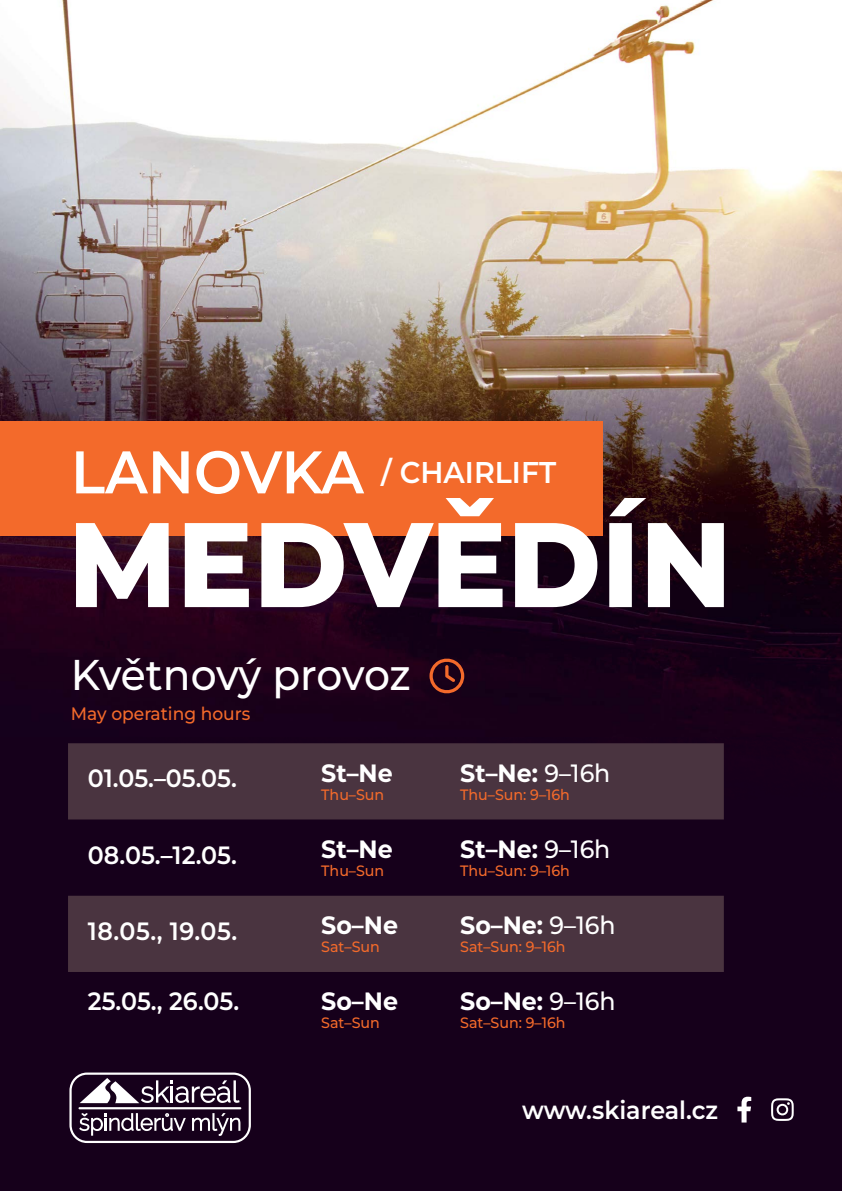
<style>
.page{position:relative;width:842px;height:1191px;background:#fff}
.page>*{position:absolute;margin:0;border:0;box-sizing:border-box;transform-origin:0 0}
.t1{font:800 120px "Montserrat";color:#fff;scale:.95 1}
.t2{font:500 43px "Montserrat";letter-spacing:-.01em;color:#fff;scale:.95 1}
.t3{font:600 30px "Montserrat";color:#fff;scale:.95 1}
.t4{font:600 25px "Montserrat";color:#fff;scale:.95 1}
.t5{font:700 25px "Montserrat";color:#fff;scale:.95 1}
.t6{font:500 18px "Montserrat";color:#f36a2b;scale:.95 1}
.t7{font:500 15px "Montserrat";color:#f36a2b;scale:.95 1}
.s1{font-size:60px}
.s2{font-weight:500}
</style>
<div class="page">
<img style="left:0;top:0;width:842px;height:1191px">
<svg style="left:68px;top:743px;width:656px;height:229px;background:#382233"></svg>
<svg style="left:429px;top:658px;width:35px;height:36px"></svg>
<svg style="left:771px;top:1098px;width:23px;height:22px"></svg>
<svg style="left:737px;top:1096px;width:14px;height:26px"></svg>
<div style="left:0;top:421px;width:602px;height:114px;background:#f36a2b"></div>
<svg style="left:69px;top:1072px;width:182px;height:71px"></svg>
<h3 class="t3" style="left:71px;top:451px;width:513px"><span class="s1">lanovka</span> / chairlift</h3>
<h1 class="t1" style="left:68px;top:476px;width:700px">MEDVĚDÍN</h1>
<h2 class="t2" style="left:71px;top:644px;width:359px">Květnový provoz</h2>
<p class="t6" style="left:71px;top:700px;width:190px">May operating hours</p>
<h3 class="t4" style="left:88px;top:760px;width:158px">01.05.–05.05.</h3>
<h3 class="t5" style="left:321px;top:754px;width:77px">St–Ne</h3>
<p class="t7" style="left:321px;top:784px;width:68px">Thu–Sun</p>
<h3 class="t5" style="left:460px;top:754px;width:160px">St–Ne: <span class="s2">9–16h</span></h3>
<p class="t7" style="left:460px;top:784px;width:117px">Thu–Sun: 9–16h</p>
<h3 class="t4" style="left:88px;top:837px;width:158px">08.05.–12.05.</h3>
<h3 class="t5" style="left:321px;top:831px;width:77px">St–Ne</h3>
<p class="t7" style="left:321px;top:860px;width:68px">Thu–Sun</p>
<h3 class="t5" style="left:460px;top:831px;width:160px">St–Ne: <span class="s2">9–16h</span></h3>
<p class="t7" style="left:460px;top:860px;width:117px">Thu–Sun: 9–16h</p>
<h3 class="t4" style="left:88px;top:913px;width:159px">18.05., 19.05.</h3>
<h3 class="t5" style="left:321px;top:907px;width:82px">So–Ne</h3>
<p class="t7" style="left:321px;top:936px;width:63px">Sat–Sun</p>
<h3 class="t5" style="left:460px;top:907px;width:165px">So–Ne: <span class="s2">9–16h</span></h3>
<p class="t7" style="left:460px;top:936px;width:112px">Sat–Sun: 9–16h</p>
<h3 class="t4" style="left:88px;top:983px;width:161px">25.05., 26.05.</h3>
<h3 class="t5" style="left:321px;top:983px;width:82px">So–Ne</h3>
<p class="t7" style="left:321px;top:1012px;width:63px">Sat–Sun</p>
<h3 class="t5" style="left:460px;top:983px;width:165px">So–Ne: <span class="s2">9–16h</span></h3>
<p class="t7" style="left:460px;top:1012px;width:112px">Sat–Sun: 9–16h</p>
<h3 class="t4" style="left:522px;top:1092px;width:208px">www.skiareal.cz</h3>
</div>
